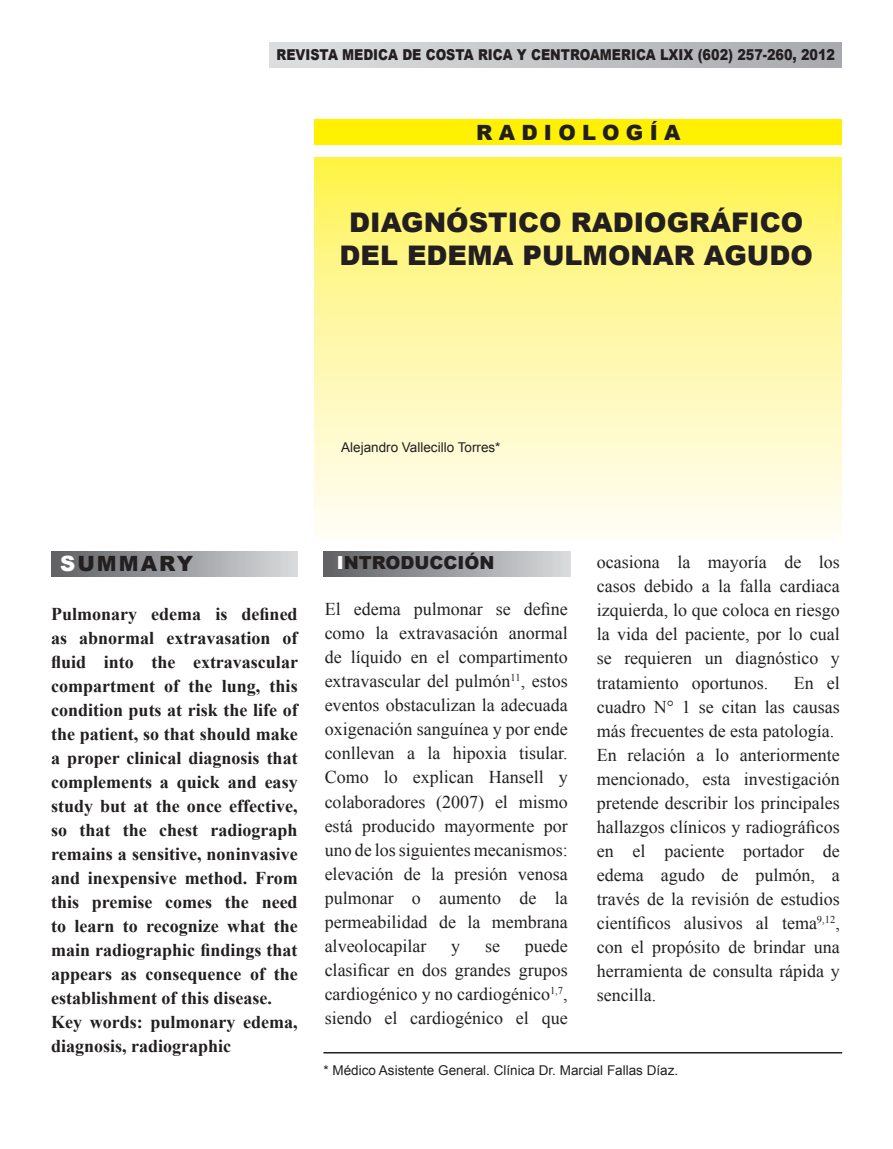
<style>
.page{position:relative;width:893px;height:1149px;background:#fff}
.page>*{position:absolute;margin:0;border:0;box-sizing:border-box;transform-origin:0 0}
.t1{font:900 27px/33px "Arial";color:#231f20;text-align:center}
.t2{font:900 21px "Arial";letter-spacing:.3em;color:#231f20}
.t3{font:900 21px "Arial";letter-spacing:.1em;color:#231f20}
.t4{font:18px/24px "Times New Roman";color:#231f20;text-align:justify}
.t5{font:700 18px/24px "Times New Roman";color:#231f20}
.t6{font:900 18px "Arial";color:#231f20}
.t7{font:900 15px "Arial";color:#231f20;scale:.85 1}
.t8{font:13.5px "Arial";color:#231f20}
.s1{color:#fff}
</style>
<div class="page">
<div style="left:51px;top:551px;width:247px;height:25px;background:linear-gradient(to right,#5e6063,#d9dadd)"></div>
<div style="left:323px;top:551px;width:247px;height:25px;background:linear-gradient(to right,#5e6063,#d9dadd)"></div>
<div style="left:270px;top:42px;width:572px;height:26px;background:linear-gradient(to right,#e0e1e2,#a8a9ad)"></div>
<div style="left:315px;top:119px;width:527px;height:26px;background:#fff101"></div>
<svg style="left:315px;top:157px;width:527px;height:376px;background:#fff8a6"></svg>
<hr style="left:323px;top:1051px;width:519px;height:2px;background:#231f20">
<p class="t7" style="left:276px;top:44px;width:659px">REVISTA MEDICA DE COSTA RICA Y CENTROAMERICA LXIX (602) 257-260, 2012</p>
<p class="t2" style="left:476px;top:117px;width:206px">RADIOLOGÍA</p>
<h1 class="t1" style="left:340px;top:205px;width:475px">DIAGNÓSTICO RADIOGRÁFICO<br>DEL EDEMA PULMONAR AGUDO</h1>
<p class="t8" style="left:341px;top:438px;width:161px">Alejandro Vallecillo Torres*</p>
<p class="t3" style="left:60px;top:548px;width:135px"><span class="s1">S</span>UMMARY</p>
<p class="t5" style="left:51px;top:601px;width:248px">Pulmonary edema is defined as abnormal extravasation of fluid into the extravascular compartment of the lung, this condition puts at risk the life of the patient, so that should make a proper clinical diagnosis that complements a quick and easy study but at the once effective, so that the chest radiograph remains a sensitive, noninvasive and inexpensive method. From this premise comes the need to learn to recognize what the main radiographic findings that appears as consequence of the establishment of this disease.<br>Key words: pulmonary edema, diagnosis, radiographic</p>
<p class="t6" style="left:337px;top:549px;width:159px"><span class="s1">I</span>NTRODUCCIÓN</p>
<p class="t4" style="left:325px;top:596px;width:245px">El edema pulmonar se define como la extravasación anormal de líquido en el compartimento extravascular del pulmón<sup>11</sup>, estos eventos obstaculizan la adecuada oxigenación sanguínea y por ende conllevan a la hipoxia tisular.<br>Como lo explican Hansell y colaboradores (2007) el mismo está producido mayormente por uno de los siguientes mecanismos: elevación de la presión venosa pulmonar o aumento de la permeabilidad de la membrana alveolocapilar</p>
<p class="t4" style="left:325px;top:932px;width:245px;text-indent:200px">puede clasificar en dos grandes grupos cardiogénico y no cardiogénico<sup>1,7</sup>, siendo el cardiogénico el que</p>
<p class="t4" style="left:451px;top:932px;width:10px">y</p>
<p class="t4" style="left:485px;top:932px;width:16px">se</p>
<p class="t4" style="left:597px;top:550px;width:245px">ocasiona la mayoría de los casos debido a la falla cardiaca izquierda, lo que coloca en riesgo la vida del paciente, por lo cual se requieren un diagnóstico y tratamiento oportunos.</p>
<p class="t4" style="left:597px;top:670px;width:245px;text-align:left;text-indent:197px">En el cuadro N° 1 se citan las causas más frecuentes de esta patología.<br>En relación a lo anteriormente mencionado, esta investigación pretende describir los principales hallazgos clínicos y radiográficos en el paciente portador de edema agudo de pulmón, a través de la revisión de estudios científicos alusivos al tema<sup>9,12</sup>, con el propósito de brindar una herramienta de consulta rápida y sencilla.</p>
<p class="t8" style="left:323px;top:1060px;width:356px">* Médico Asistente General. Clínica Dr. Marcial Fallas Díaz.</p>
</div>
